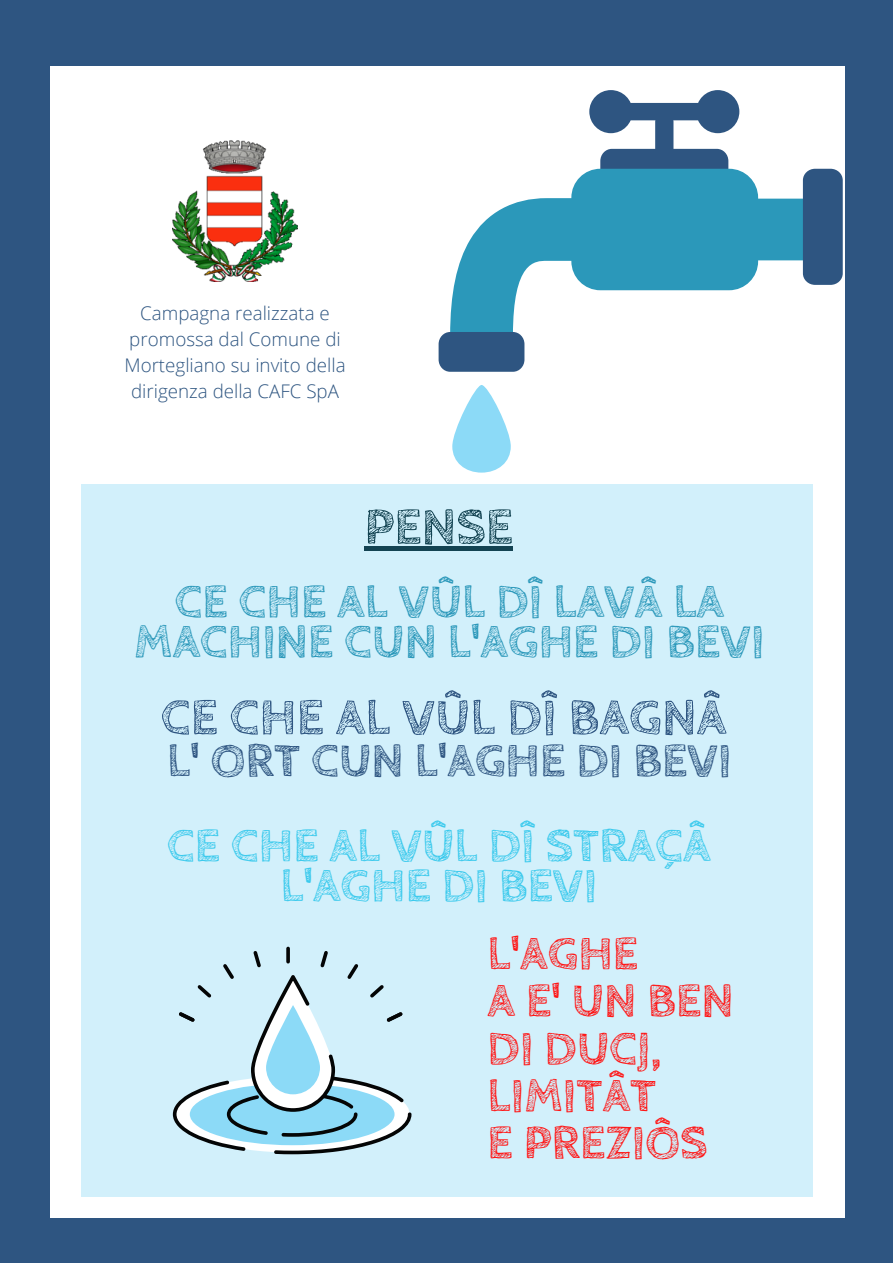
<style>
.page{position:relative;width:893px;height:1263px;background:#2e5581}
.page>*{position:absolute;margin:0;border:0;box-sizing:border-box;transform-origin:0 0}
.t1{font:700 52.5px "Cabin Sketch";color:#2e5581}
.t2{font:700 52.5px "Cabin Sketch";color:#134352}
.t3{font:700 48.75px/40.5px "Cabin Sketch";color:#2b98ba;text-align:center}
.t4{font:700 48.75px/47.2px "Cabin Sketch";color:#ff1616}
.t5{font:700 48.75px/40.5px "Cabin Sketch";color:#3ccaed;text-align:center}
.t6{font:700 48.75px "Cabin Sketch";color:#2e5581}
.t7{font:300 18.75px/25.9px "Open Sans";color:#2e5581;text-align:center}
</style>
<div class="page">
<div style="left:50px;top:66px;width:794px;height:1151px;background:#fff"></div>
<div style="left:81px;top:485px;width:731px;height:712px;background:#d2f0fb"></div>
<div style="left:655px;top:116px;width:18px;height:59px;background:#2e5581;border-radius:5px"></div>
<div style="left:611px;top:103px;width:107px;height:17px;background:#2e5581;border-radius:5px"></div>
<div style="left:600px;top:149px;width:128px;height:40px;background:#2e5581;border-radius:12px"></div>
<svg style="left:450px;top:198px;width:359px;height:169px"></svg>
<div style="left:438px;top:332px;width:86px;height:40px;background:#2e5581;border-radius:12px"></div>
<div style="left:803px;top:169px;width:39px;height:116px;background:#2e5581;border-radius:12px"></div>
<div style="left:696px;top:90px;width:43px;height:43px;background:#2e5581;border-radius:50%"></div>
<div style="left:589px;top:90px;width:43px;height:43px;background:#2e5581;border-radius:50%"></div>
<svg style="left:452px;top:385px;width:59px;height:88px"></svg>
<div style="left:571px;top:169px;width:187px;height:121px;background:#2b98ba;border-radius:29px"></div>
<img style="left:173px;top:140px;width:124px;height:141px">
<svg style="left:173px;top:948px;width:238px;height:206px"></svg>
<div style="left:364px;top:546px;width:149px;height:5px;background:#134352"></div>
<p class="t7" style="left:124px;top:300px;width:223px">Campagna realizzata e promossa dal Comune di<br>Mortegliano su invito della dirigenza della CAFC SpA</p>
<h1 class="t2" style="left:364px;top:497px;width:150px">PENSE</h1>
<h2 class="t3" style="left:134px;top:582px;width:632px">CE CHE AL VÛL DÎ LAVÂ LA<br>MACHINE CUN L'AGHE DI BEVI</h2>
<h1 class="t1" style="left:161px;top:688px;width:567px">CE CHE AL VÛL DÎ BAGNÂ</h1>
<h2 class="t6" style="left:167px;top:733px;width:566px">L' ORT CUN L'AGHE DI BEVI</h2>
<h2 class="t5" style="left:167px;top:826px;width:545px">CE CHE AL VÛL DÎ STRAÇÂ<br>L'AGHE DI BEVI</h2>
<h2 class="t4" style="left:487px;top:931px;width:248px">L'AGHE<br>A E' UN BEN<br>DI DUCJ,<br>LIMITÂT<br>E PREZIÔS</h2>
</div>
